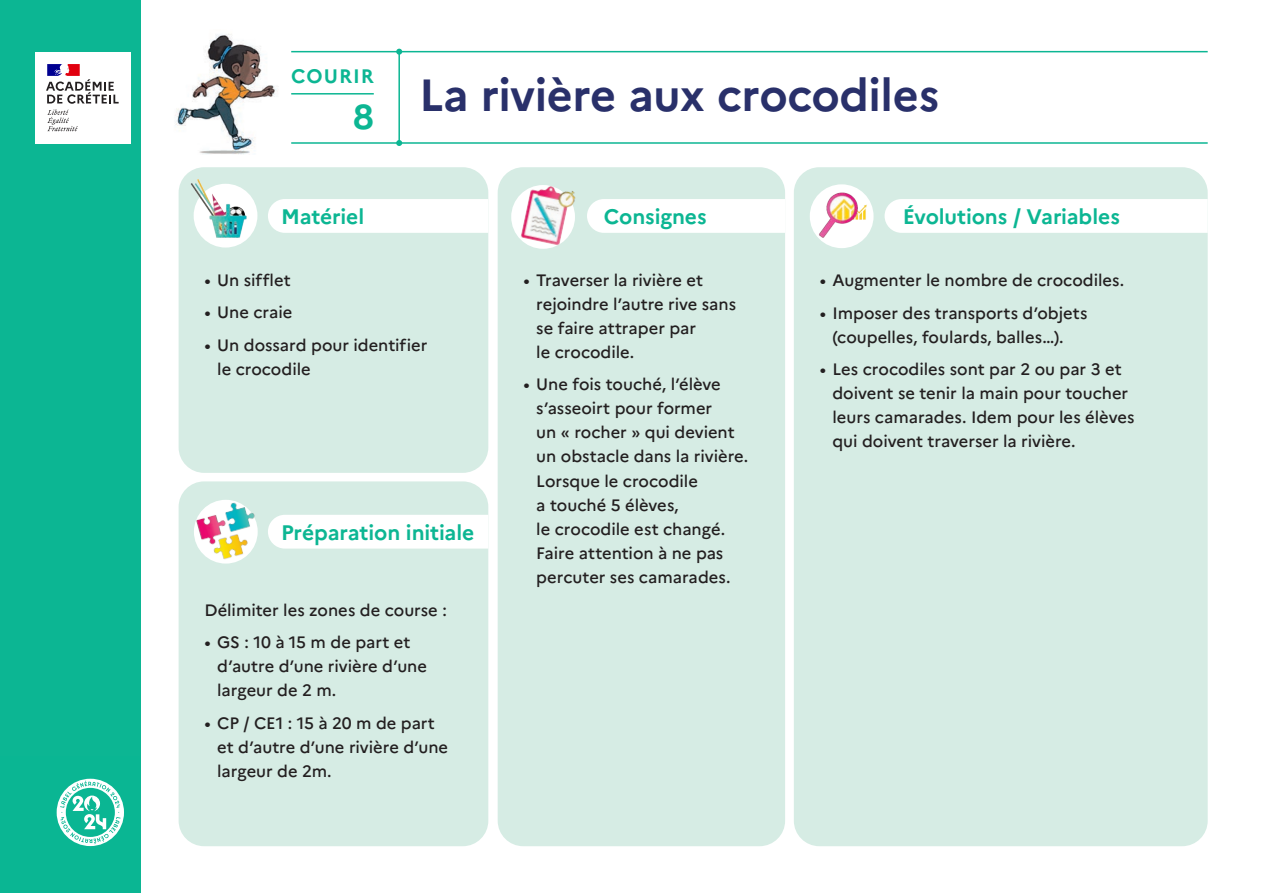
<style>
.page{position:relative;width:1263px;height:893px;background:#fff}
.page>*{position:absolute;margin:0;border:0;box-sizing:border-box;transform-origin:0 0}
.t1{font:700 45px "Marianne";letter-spacing:-.01em;color:#29306a}
.t2{font:700 34.5px "Marianne";color:#0cb693}
.t3{font:700 21px "Marianne";letter-spacing:-.005em;color:#0cb693}
.t4{font:700 19.5px "Marianne";letter-spacing:.05em;color:#0cb693}
.t5{font:500 16.5px/24px "Marianne";color:#231f20}
</style>
<div class="page">
<img style="left:175px;top:34px;width:103px;height:120px">
<hr style="left:291px;top:93px;width:83px;height:2px;background:#0cb693">
<hr style="left:291px;top:51px;width:917px;height:1px;background:#0cb693">
<hr style="left:291px;top:142px;width:917px;height:2px;background:#0cb693">
<hr style="left:398px;top:52px;width:2px;height:91px;background:#0cb693">
<svg style="left:396px;top:49px;width:6px;height:6px"></svg>
<svg style="left:396px;top:140px;width:6px;height:6px"></svg>
<div style="left:0;top:0;width:140px;height:893px;background:#0cb693"></div>
<div style="left:35px;top:52px;width:96px;height:91px;background:#fff"></div>
<svg style="left:47px;top:110px;width:31px;height:21px"></svg>
<svg style="left:46px;top:64px;width:73px;height:40px"></svg>
<div style="left:498px;top:167px;width:287px;height:679px;background:#d6ece4;border-radius:26px"></div>
<div style="left:179px;top:167px;width:309px;height:306px;background:#d6ece4;border-radius:26px"></div>
<div style="left:794px;top:167px;width:414px;height:679px;background:#d6ece4;border-radius:26px"></div>
<div style="left:179px;top:481px;width:309px;height:365px;background:#d6ece4;border-radius:26px"></div>
<div style="left:194px;top:184px;width:63px;height:64px;background:#fff;border-radius:50%"></div>
<img style="left:191px;top:179px;width:57px;height:61px">
<div style="left:268px;top:199px;width:220px;height:34px;background:#fff"></div>
<div style="left:272px;top:515px;width:216px;height:34px;background:#fff"></div>
<div style="left:587px;top:199px;width:198px;height:34px;background:#fff"></div>
<div style="left:884px;top:199px;width:324px;height:34px;background:#fff"></div>
<img style="left:184px;top:487px;width:88px;height:77px">
<div style="left:810px;top:184px;width:63px;height:64px;background:#fff;border-radius:50%"></div>
<img style="left:812px;top:184px;width:59px;height:57px">
<div style="left:511px;top:185px;width:64px;height:64px;background:#fff;border-radius:50%"></div>
<img style="left:517px;top:185px;width:59px;height:63px">
<svg style="left:57px;top:779px;width:67px;height:67px"></svg>
<p class="t4" style="left:291px;top:64px;width:84px">COURIR</p>
<h2 class="t2" style="left:353px;top:96px;width:22px">8</h2>
<h1 class="t1" style="left:419px;top:68px;width:522px">La rivière aux crocodiles</h1>
<p class="t3" style="left:281px;top:203px;width:85px">Matériel</p>
<p class="t3" style="left:604px;top:203px;width:104px">Consignes</p>
<p class="t3" style="left:903px;top:203px;width:219px">Évolutions / Variables</p>
<p class="t5" style="left:204px;top:268px;width:88px">• Un sifflet</p>
<p class="t5" style="left:204px;top:300px;width:89px">• Une craie</p>
<p class="t5" style="left:217px;top:333px;width:212px;text-indent:-13px">• Un dossard pour identifier le crocodile</p>
<p class="t3" style="left:281px;top:519px;width:195px">Préparation initiale</p>
<p class="t5" style="left:204px;top:598px;width:244px">Délimiter les zones de course :</p>
<p class="t5" style="left:217px;top:630px;width:211px;text-indent:-13px">• GS : 10 à 15 m de part et d’autre d’une rivière d’une largeur de 2 m.</p>
<p class="t5" style="left:217px;top:711px;width:232px;text-indent:-13px">• CP / CE1 : 15 à 20 m de part et d’autre d’une rivière d’une largeur de 2m.</p>
<p class="t5" style="left:536px;top:268px;width:201px;text-indent:-13px">• Traverser la rivière et rejoindre l’autre rive sans se faire attraper par<br>le crocodile.</p>
<p class="t5" style="left:536px;top:373px;width:214px;text-indent:-13px">• Une fois touché, l’élève s’asseoirt pour former<br>un rocher qui devient un obstacle dans la rivière.<br>Lorsque le crocodile<br>a touché 5 élèves,<br>le crocodile est changé.<br>Faire attention à ne pas percuter ses camarades.</p>
<p class="t5" style="left:820px;top:268px;width:306px">• Augmenter le nombre de crocodiles.</p>
<p class="t5" style="left:832px;top:301px;width:256px;text-indent:-13px">• Imposer des transports d’objets (coupelles, foulards, balles…).</p>
<p class="t5" style="left:832px;top:357px;width:304px;text-indent:-13px">• Les crocodiles sont par 2 ou par 3 et doivent se tenir la main pour toucher leurs camarades. Idem pour les élèves qui doivent traverser la rivière.</p>
</div>
